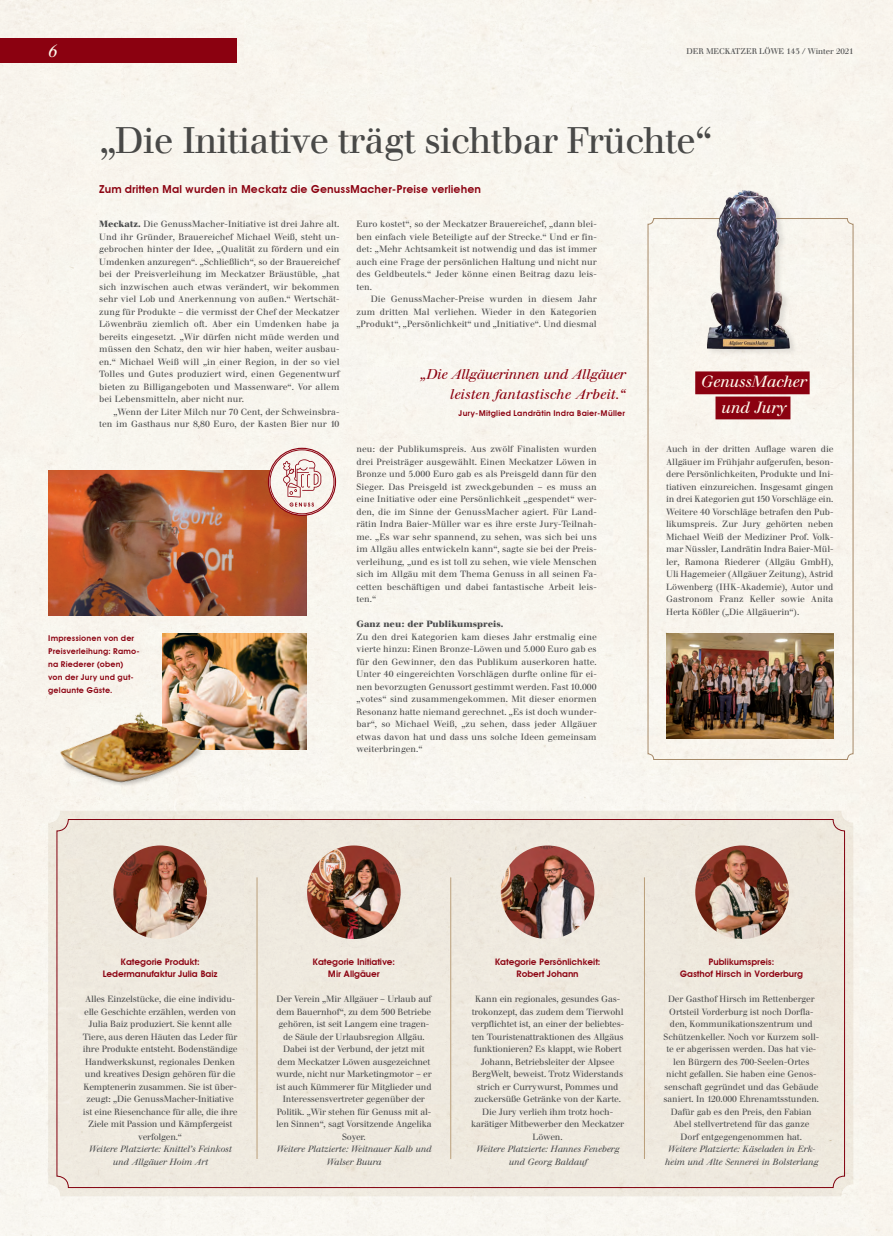
<style>
.page{position:relative;width:893px;height:1236px;background:#f8f5ee}
.page>*{position:absolute;margin:0;border:0;box-sizing:border-box;transform-origin:0 0}
.t1{font:36px "Walbaum LT Roman";letter-spacing:-.02em;color:#4b4c4d}
.t2{font:italic 18px "Walbaum";color:#fef9ec}
.t3{font:italic 16px/25.1px "Walbaum Buch BQ";letter-spacing:-.005em;color:#fef9ec;text-align:center}
.t4{font:italic 14px/20px "Walbaum Buch BQ";letter-spacing:-.02em;color:#8b0110;text-align:right}
.t5{font:600 11px "Avant Garde";letter-spacing:.005em;color:#8b0110}
.t6{font:9px/12.5px "Walbaum Buch BQ";letter-spacing:-.02em;color:#4b4c4d;text-align:justify}
.t7{font:italic 9px/12.5px "Walbaum Buch BQ";letter-spacing:-.01em;color:#4b4c4d;text-align:center}
.t8{font:600 9px/12.5px "Avant Garde";letter-spacing:-.01em;color:#8b0110;text-align:center}
.t9{font:9px/12.5px "Walbaum Buch BQ";letter-spacing:.005em;color:#4b4c4d;text-align:right}
.t10{font:700 9px "Walbaum Buch BQ";letter-spacing:.005em;color:#4b4c4d}
.t11{font:600 8px/13px "Avant Garde";letter-spacing:.02em;color:#8b0110}
.t12{font:8px "Walbaum LT Roman";letter-spacing:-.005em;color:#4b4c4d}
.s1{font-weight:700}
</style>
<div class="page">
<div style="left:648px;top:218px;width:205px;height:542px;border:1px solid #a78a69;border-radius:6px"></div>
<div style="left:0;top:39px;width:237px;height:24px;background:#8b0110"></div>
<div style="left:48px;top:811px;width:805px;height:385px;background:#efe9df;border-radius:12px"></div>
<img style="left:666px;top:634px;width:167px;height:105px">
<img style="left:705px;top:182px;width:91px;height:175px">
<img style="left:163px;top:634px;width:143px;height:116px">
<img style="left:113px;top:845px;width:94px;height:94px;border-radius:47px">
<img style="left:307px;top:845px;width:94px;height:94px;border-radius:47px">
<img style="left:501px;top:845px;width:93px;height:94px;border-radius:47px">
<img style="left:695px;top:845px;width:94px;height:94px;border-radius:47px">
<hr style="left:257px;top:877px;width:1px;height:282px;background:#ba9f7b">
<hr style="left:450px;top:877px;width:1px;height:282px;background:#ba9f7b">
<hr style="left:644px;top:877px;width:1px;height:282px;background:#ba9f7b">
<img style="left:50px;top:656px;width:199px;height:149px">
<img style="left:48px;top:471px;width:258px;height:144px">
<img style="left:269px;top:449px;width:66px;height:66px;border-radius:33px">
<div style="left:268px;top:448px;width:68px;height:68px;border:1px solid #8b0110;border-radius:50%"></div>
<div style="left:270px;top:450px;width:64px;height:64px;border:1px solid #8b0110;border-radius:50%"></div>
<svg style="left:283px;top:459px;width:38px;height:38px"></svg>
<svg style="left:290px;top:503px;width:24px;height:4px"></svg>
<div style="left:695px;top:371px;width:115px;height:23px;background:#8b0110"></div>
<div style="left:715px;top:397px;width:75px;height:22px;background:#8b0110"></div>
<h2 class="t2" style="left:48px;top:40px;width:12px">6</h2>
<p class="t12" style="left:687px;top:46px;width:169px">DER MECKATZER LÖWE 143 / Winter 2021</p>
<h1 class="t1" style="left:99px;top:119px;width:615px">„Die Initiative trägt sichtbar Früchte“</h1>
<p class="t5" style="left:99px;top:182px;width:383px">Zum dritten Mal wurden in Meckatz die GenussMacher-Preise verliehen</p>
<p class="t6" style="left:99px;top:218px;width:242px"><span class="s1">Meckatz.</span> Die GenussMacher-Initiative ist drei Jahre alt.<br>Und ihr Gründer, Brauereichef Michael Weiß, steht un&shy;gebrochen hinter der Idee, „Qualität zu fördern und ein Umdenken anzuregen“. „Schließlich“, so der Brauereichef bei der Preisverleihung im Meckatzer Bräustüble, „hat sich inzwischen auch etwas verändert, wir bekommen sehr viel Lob und Anerkennung von außen.“ Wertschät&shy;zung für Produkte – die vermisst der Chef der Meckatzer Löwenbräu ziemlich oft. Aber ein Umdenken habe ja bereits eingesetzt. „Wir dürfen nicht müde werden und müssen den Schatz, den wir hier haben, weiter ausbau&shy;en.“ Michael Weiß will „in einer Region, in der so viel Tolles und Gutes produziert wird, einen Gegenentwurf bieten zu Billigangeboten und Massenware“. Vor allem bei Lebensmitteln, aber nicht nur.</p>
<p class="t9" style="left:99px;top:405px;width:242px">„Wenn der Liter Milch nur 70 Cent, der Schweinsbra&shy;ten im Gasthaus nur 8,80 Euro, der Kasten Bier nur 10</p>
<p class="t11" style="left:48px;top:631px;width:93px">Impressionen von der<br>Preisverleihung: Ramo&shy;na Riederer (oben)<br>von der Jury und gut&shy;gelaunte Gäste.</p>
<p class="t6" style="left:356px;top:218px;width:242px">Euro kostet“, so der Meckatzer Brauereichef, „dann blei&shy;ben einfach viele Beteiligte auf der Strecke.“ Und er fin&shy;det: „Mehr Achtsamkeit ist notwendig und das ist immer auch eine Frage der persönlichen Haltung und nicht nur des Geldbeutels.“ Jeder könne einen Beitrag dazu leis&shy;ten.</p>
<p class="t6" style="left:356px;top:293px;width:242px;text-indent:14px">Die GenussMacher-Preise wurden in diesem Jahr zum dritten Mal verliehen. Wieder in den Kategorien „Produkt“, „Persönlichkeit“ und „Initiative“. Und diesmal</p>
<h3 class="t4" style="left:420px;top:364px;width:207px">„Die Allgäuerinnen und Allgäuer leisten fantastische Arbeit.“</h3>
<p class="t11" style="left:459px;top:407px;width:168px">Jury-Mitglied Landrätin Indra Baier-Müller</p>
<p class="t6" style="left:356px;top:443px;width:242px">neu: der Publikumspreis. Aus zwölf Finalisten wurden drei Preisträger ausgewählt. Einen Meckatzer Löwen in Bronze und 5.000 Euro gab es als Preisgeld dann für den Sieger. Das Preisgeld ist zweckgebunden – es muss an eine Initiative oder eine Persönlichkeit „gespendet“ wer&shy;den, die im Sinne der GenussMacher agiert. Für Land&shy;rätin Indra Baier-Müller war es ihre erste Jury-Teilnah&shy;me. „Es war sehr spannend, zu sehen, was sich bei uns im Allgäu alles entwickeln kann“, sagte sie bei der Preis&shy;verleihung, „und es ist toll zu sehen, wie viele Menschen sich im Allgäu mit dem Thema Genuss in all seinen Fa&shy;cetten beschäftigen und dabei fantastische Arbeit leis&shy;ten.“</p>
<p class="t10" style="left:356px;top:619px;width:149px">Ganz neu: der Publikumspreis.</p>
<p class="t6" style="left:356px;top:631px;width:242px">Zu den drei Kategorien kam dieses Jahr erstmalig eine vierte hinzu: Einen Bronze-Löwen und 5.000 Euro gab es für den Gewinner, den das Publikum auserkoren hatte.<br>Unter 40 eingereichten Vorschlägen durfte online für ei&shy;nen bevorzugten Genussort gestimmt werden. Fast 10.000 „votes“ sind zusammengekommen. Mit dieser enormen Resonanz hatte niemand gerechnet. „Es ist doch wunder&shy;bar“, so Michael Weiß, „zu sehen, dass jeder Allgäuer etwas davon hat und dass uns solche Ideen gemeinsam weiterbringen.“</p>
<h3 class="t3" style="left:700px;top:370px;width:107px">GenussMacher und Jury</h3>
<p class="t6" style="left:666px;top:443px;width:169px">Auch in der dritten Auflage waren die Allgäuer im Frühjahr aufgerufen, beson&shy;dere Persönlichkeiten, Produkte und Ini&shy;tiativen einzureichen. Insgesamt gingen in drei Kategorien gut 150 Vorschläge ein.<br>Weitere 40 Vorschläge betrafen den Pub&shy;likumspreis. Zur Jury gehörten neben Michael Weiß der Mediziner Prof. Volk&shy;mar Nüssler, Landrätin Indra Baier-Mül&shy;ler, Ramona Riederer (Allgäu GmbH), Uli Hagemeier (Allgäuer Zeitung), Astrid Löwenberg (IHK-Akademie), Autor und Gastronom Franz Keller sowie Anita Herta Kößler („Die Allgäuerin“).</p>
<p class="t8" style="left:103px;top:955px;width:116px">Kategorie Produkt:<br>Ledermanufaktur Julia Baiz</p>
<p class="t6" style="left:83px;top:993px;width:156px;text-align:center">Alles Einzelstücke, die eine individu&shy;elle Geschichte erzählen, werden von Julia Baiz produziert. Sie kennt alle Tiere, aus deren Häuten das Leder für ihre Produkte entsteht. Bodenständige Handwerkskunst, regionales Denken und kreatives Design gehören für die Kemptenerin zusammen. Sie ist über&shy;zeugt: „Die GenussMacher-Initiative ist eine Riesenchance für alle, die ihre Ziele mit Passion und Kämpfergeist verfolgen.“</p>
<p class="t7" style="left:89px;top:1143px;width:144px">Weitere Platzierte: Knittel’s Feinkost und Allgäuer Hoim Art</p>
<p class="t8" style="left:313px;top:955px;width:84px">Kategorie Initiative:<br>Mir Allgäuer</p>
<p class="t6" style="left:276px;top:993px;width:157px;text-align:center">Der Verein „Mir Allgäuer – Urlaub auf dem Bauernhof“, zu dem 500 Betriebe gehören, ist seit Langem eine tragen&shy;de Säule der Urlaubsregion Allgäu.<br>Dabei ist der Verbund, der jetzt mit dem Meckatzer Löwen ausgezeichnet wurde, nicht nur Marketingmotor – er ist auch Kümmerer für Mitglieder und Interessensvertreter gegenüber der Politik. „Wir stehen für Genuss mit al&shy;len Sinnen“, sagt Vorsitzende Angelika Soyer.</p>
<p class="t7" style="left:276px;top:1143px;width:156px">Weitere Platzierte: Weitnauer Kalb und<br>Walser Buura</p>
<p class="t8" style="left:495px;top:955px;width:107px">Kategorie Persönlichkeit:<br>Robert Johann</p>
<p class="t6" style="left:471px;top:993px;width:155px;text-align:center">Kann ein regionales, gesundes Gas&shy;trokonzept, das zudem dem Tierwohl verpflichtet ist, an einer der beliebtes&shy;ten Touristenattraktionen des Allgäus funktionieren? Es klappt, wie Robert Johann, Betriebsleiter der Alpsee BergWelt, beweist. Trotz Widerstands strich er Currywurst, Pommes und zuckersüße Getränke von der Karte.<br>Die Jury verlieh ihm trotz hoch&shy;karätiger Mitbewerber den Meckatzer Löwen.</p>
<p class="t7" style="left:476px;top:1143px;width:145px">Weitere Platzierte: Hannes Feneberg und Georg Baldauf</p>
<p class="t8" style="left:680px;top:955px;width:125px">Publikumspreis:<br>Gasthof Hirsch in Vorderburg</p>
<p class="t6" style="left:663px;top:993px;width:157px;text-align:center">Der Gasthof Hirsch im Rettenberger Ortsteil Vorderburg ist noch Dorfla&shy;den, Kommunikationszentrum und Schützenkeller. Noch vor Kurzem soll&shy;te er abgerissen werden. Das hat vie&shy;len Bürgern des 700-Seelen-Ortes nicht gefallen. Sie haben eine Genos&shy;senschaft gegründet und das Gebäude saniert. In 120.000 Ehrenamtsstunden.<br>Dafür gab es den Preis, den Fabian Abel stellvertretend für das ganze Dorf entgegengenommen hat.</p>
<p class="t7" style="left:665px;top:1143px;width:155px">Weitere Platzierte: Käseladen in Erk&shy;heim und Alte Sennerei in Bolsterlang</p>
</div>
